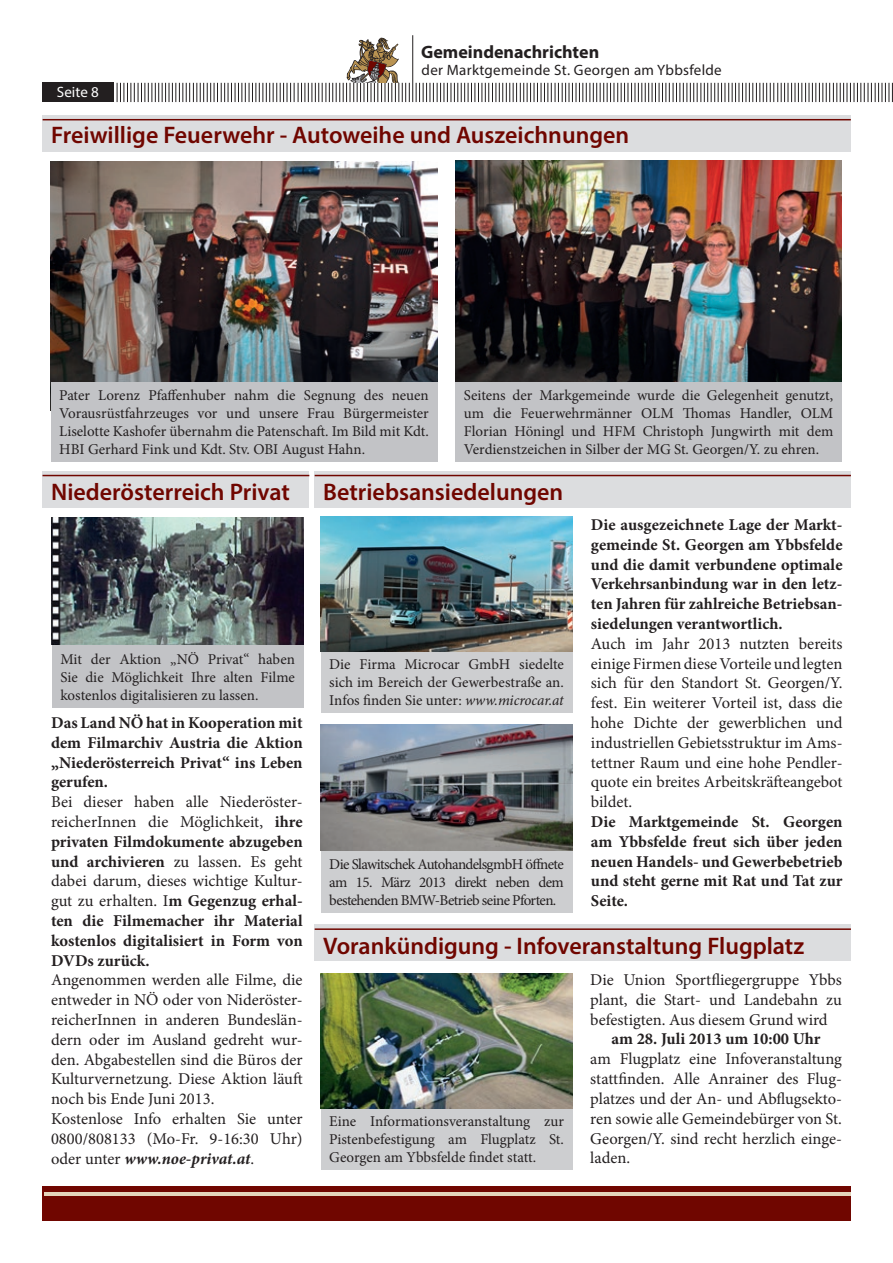
<style>
.page{position:relative;width:893px;height:1263px;background:#fff}
.page>*{position:absolute;margin:0;border:0;box-sizing:border-box;transform-origin:0 0}
.t1{font:600 24px "Myriad Pro";color:#700600}
.t2{font:700 18px "Myriad Pro";color:#231f20}
.t3{font:16.5px/19.8px "Minion Pro";color:#231f20;text-align:justify}
.t4{font:700 16.5px/19.8px "Minion Pro";color:#231f20;text-align:justify}
.t5{font:15px/18px "Minion Pro";letter-spacing:-.005em;color:#231f20;text-align:justify}
.t6{font:15px "Myriad Pro";letter-spacing:.02em;color:#231f20}
.t7{font:15px "Myriad Pro";color:#fff}
.s1{font-weight:400}
.s2{font-weight:700;font-style:italic}
.s3{font-style:italic}
</style>
<div class="page">
<hr style="left:412px;top:35px;width:1px;height:67px;background:#231f20">
<svg style="left:416px;top:83px;width:477px;height:19px"></svg>
<div style="left:43px;top:83px;width:71px;height:19px;background:#231f20"></div>
<svg style="left:117px;top:37px;width:293px;height:65px"></svg>
<div style="left:43px;top:1186px;width:808px;height:34px;background:#700600"></div>
<hr style="left:44px;top:1192px;width:807px;height:4px;background:#e4d4bb">
<div style="left:43px;top:115px;width:808px;height:37px;background:#dcdddf"></div>
<hr style="left:43px;top:119px;width:808px;height:1px;background:#700600">
<div style="left:321px;top:651px;width:251px;height:61px;background:#cdced0"></div>
<div style="left:321px;top:851px;width:251px;height:61px;background:#cdced0"></div>
<div style="left:315px;top:471px;width:536px;height:36px;background:#dcdddf"></div>
<hr style="left:315px;top:475px;width:536px;height:1px;background:#700600">
<img style="left:321px;top:516px;width:251px;height:135px">
<img style="left:321px;top:725px;width:251px;height:126px">
<div style="left:52px;top:644px;width:251px;height:64px;background:#c2c3c6"></div>
<div style="left:43px;top:471px;width:266px;height:36px;background:#dcdddf"></div>
<hr style="left:43px;top:475px;width:266px;height:1px;background:#700600">
<img style="left:52px;top:518px;width:251px;height:126px">
<div style="left:321px;top:1108px;width:251px;height:61px;background:#cdced0"></div>
<div style="left:315px;top:925px;width:536px;height:36px;background:#dcdddf"></div>
<hr style="left:315px;top:928px;width:536px;height:2px;background:#700600">
<img style="left:321px;top:973px;width:251px;height:135px">
<img style="left:51px;top:162px;width:386px;height:220px">
<img style="left:455px;top:161px;width:387px;height:221px">
<div style="left:51px;top:382px;width:386px;height:79px;background:#c2c3c6"></div>
<div style="left:455px;top:382px;width:387px;height:79px;background:#c2c3c6"></div>
<p class="t2" style="left:421px;top:40px;width:180px">Gemeindenachrichten</p>
<p class="t7" style="left:57px;top:83px;width:43px">Seite 8</p>
<p class="t6" style="left:422px;top:61px;width:302px">der Marktgemeinde St. Georgen am Ybbsfelde</p>
<h1 class="t1" style="left:51px;top:119px;width:580px">Freiwillige Feuerwehr - Autoweihe und Auszeichnungen</h1>
<p class="t5" style="left:59px;top:386px;width:371px">Pater Lorenz Pfaffenhuber nahm die Segnung des neuen Vorausrüstfahrzeuges vor und unsere Frau Bürgermeister Liselotte Kashofer übernahm die Patenschaft. Im Bild mit Kdt.<br>HBI Gerhard Fink und Kdt. Stv. OBI August Hahn.</p>
<p class="t5" style="left:464px;top:386px;width:371px">Seitens der Markgemeinde wurde die Gelegenheit genutzt, um die Feuerwehrmänner OLM Thomas Handler, OLM Florian Höningl und HFM Christoph Jungwirth mit dem Verdienstzeichen in Silber der MG St. Georgen/Y. zu ehren.</p>
<h1 class="t1" style="left:51px;top:477px;width:240px">Niederösterreich Privat</h1>
<p class="t5" style="left:60px;top:650px;width:236px">Mit der Aktion „NÖ Privat“ haben Sie die Möglichkeit Ihre alten Filme kostenlos digitalisieren zu lassen.</p>
<p class="t4" style="left:51px;top:712px;width:253px">Das Land NÖ hat in Kooperation mit dem Filmarchiv Austria die Aktion „Niederösterreich Privat“ ins Leben gerufen.</p>
<p class="t4" style="left:51px;top:792px;width:253px"><span class="s1">Bei dieser haben alle Niederöster&shy;reicherInnen die Möglichkeit,</span> ihre privaten Filmdokumente abzugeben und archivieren <span class="s1">zu lassen. Es geht dabei darum, dieses wichtige Kultur&shy;gut zu erhalten. I</span>m Gegenzug erhal&shy;ten die Filmemacher ihr Material kostenlos digitalisiert in Form von DVDs zurück.</p>
<p class="t3" style="left:51px;top:970px;width:253px;text-align:left">Angenommen werden alle Filme, die entweder in NÖ oder von Nideröster&shy;reicherInnen in anderen Bundeslän&shy;dern oder im Ausland gedreht wur&shy;den. Abgabestellen sind die Büros der Kulturvernetzung. Diese Aktion läuft noch bis Ende Juni 2013.<br>Kostenlose Info erhalten Sie unter 0800/808133 (Mo-Fr. 9-16:30 Uhr) oder unter <span class="s2">www.noe-privat.at</span>.</p>
<h1 class="t1" style="left:323px;top:477px;width:242px">Betriebsansiedelungen</h1>
<p class="t5" style="left:329px;top:656px;width:236px">Die Firma Microcar GmbH siedelte sich im Bereich der Gewerbestraße an.<br>Infos finden Sie unter: <span class="s3">www.microcar.at</span></p>
<p class="t5" style="left:329px;top:855px;width:236px">Die Slawitschek AutohandelsgmbH öffnete am 15. März 2013 direkt neben dem bestehenden BMW-Betrieb seine Pforten.</p>
<p class="t4" style="left:591px;top:515px;width:253px">Die ausgezeichnete Lage der Markt&shy;gemeinde St. Georgen am Ybbsfelde und die damit verbundene optimale Verkehrsanbindung war in den letz&shy;ten Jahren für zahlreiche Betriebsan&shy;siedelungen verantwortlich.</p>
<p class="t3" style="left:591px;top:634px;width:253px">Auch im Jahr 2013 nutzten bereits einige Firmen diese Vorteile und legten sich für den Standort St. Georgen/Y. fest. Ein weiterer Vorteil ist, dass die hohe Dichte der gewerblichen und industriellen Gebietsstruktur im Ams&shy;tettner Raum und eine hohe Pendler&shy;quote ein breites Arbeitskräfteangebot bildet.</p>
<p class="t4" style="left:591px;top:812px;width:253px">Die Marktgemeinde St. Georgen am Ybbsfelde freut sich über jeden neuen Handels- und Gewerbebetrieb und steht gerne mit Rat und Tat zur Seite.</p>
<h1 class="t1" style="left:323px;top:930px;width:482px">Vorankündigung - Infoveranstaltung Flugplatz</h1>
<p class="t3" style="left:590px;top:970px;width:253px">Die Union Sportfliegergruppe Ybbs plant, die Start- und Landebahn zu befestigten. Aus diesem Grund wird</p>
<p class="t4" style="left:612px;top:1029px;width:210px">am 28. Juli 2013 um 10:00 Uhr</p>
<p class="t3" style="left:590px;top:1049px;width:253px">am Flugplatz eine Infoveranstaltung stattfinden. Alle Anrainer des Flug&shy;platzes und der An- und Abflugsekto&shy;ren sowie alle Gemeindebürger von St.<br>Georgen/Y. sind recht herzlich einge&shy;laden.</p>
<p class="t5" style="left:329px;top:1112px;width:236px">Eine Informationsveranstaltung zur Pistenbefestigung am Flugplatz St.<br>Georgen am Ybbsfelde findet statt.</p>
</div>
